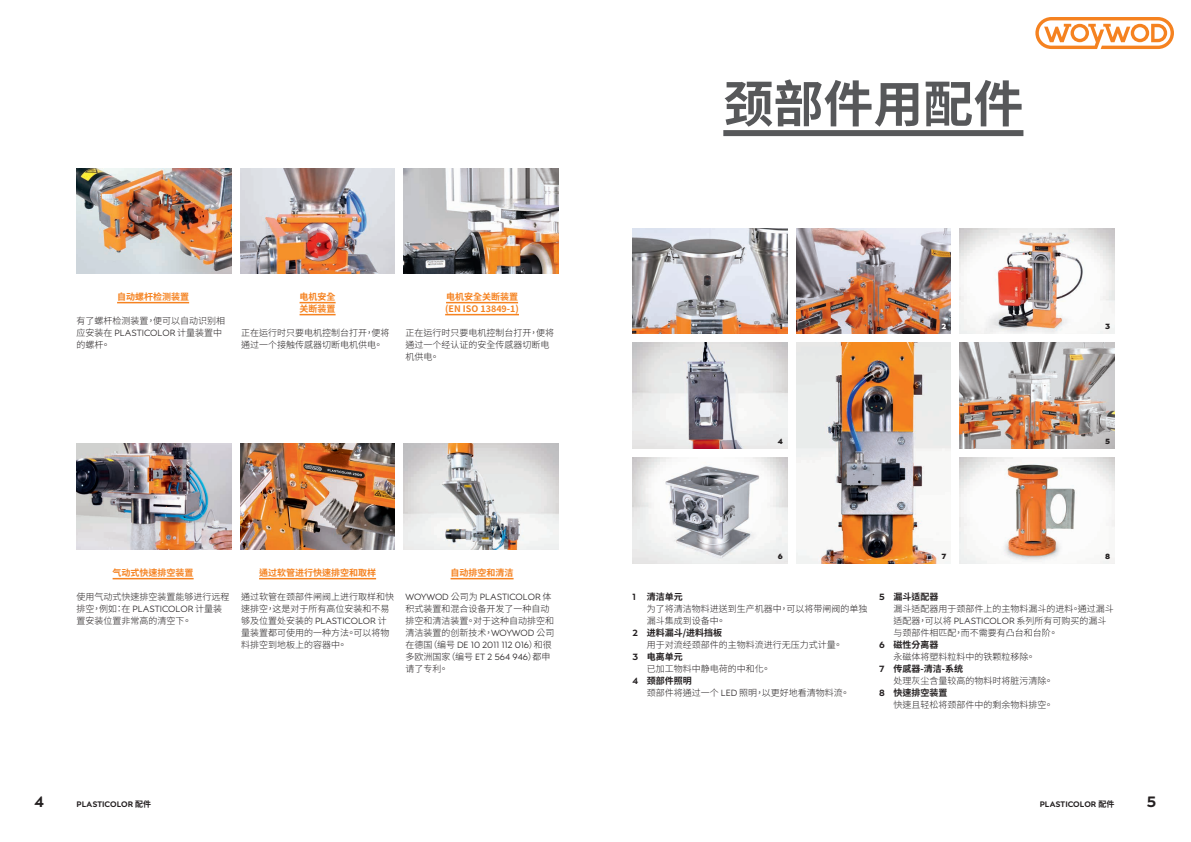
<style>
.page{position:relative;width:1191px;height:842px;background:#fff}
.page>*{position:absolute;margin:0;border:0;box-sizing:border-box;transform-origin:0 0}
.t1{font:700 50px "Source Han Sans TC";color:#57585a}
.t2{font:600 15px "Posterama Text";color:#231f20}
.t3{font:300 9px/12px "Source Han Sans TC";color:#231f20}
.t4{font:300 9px "Posterama Text";color:#231f20}
.t5{font:700 9px/12px "Source Han Sans TC";color:#f58220}
.t6{font:700 9px "Source Han Sans TC";color:#231f20}
.t7{font:600 8px "Posterama Text";color:#231f20}
.t8{font:900 7.5px "Posterama Text";color:#231f20}
.t9{font:900 7.5px "Posterama Text";color:#fff}
.s1{font-family:"Source Han Sans TC"}
.s2{font-family:"Posterama Text"}
.s3{font-family:"Posterama Text";font-weight:600}
.s4{font-family:"Source Han Sans TC";font-weight:700}
</style>
<div class="page">
<svg style="left:1035px;top:17px;width:139px;height:32px"></svg>
<img style="left:77px;top:168px;width:154px;height:106px">
<img style="left:240px;top:168px;width:155px;height:106px">
<img style="left:404px;top:168px;width:154px;height:106px">
<img style="left:77px;top:444px;width:154px;height:105px">
<img style="left:240px;top:444px;width:155px;height:105px">
<img style="left:404px;top:444px;width:154px;height:105px">
<img style="left:632px;top:228px;width:155px;height:106px">
<img style="left:796px;top:228px;width:154px;height:106px">
<img style="left:796px;top:343px;width:154px;height:220px">
<img style="left:959px;top:343px;width:155px;height:105px">
<img style="left:632px;top:457px;width:155px;height:106px">
<img style="left:959px;top:457px;width:155px;height:106px">
<img style="left:632px;top:343px;width:155px;height:105px">
<img style="left:959px;top:228px;width:155px;height:106px">
<hr style="left:113px;top:578px;width:81px;height:1px;background:#f58220">
<hr style="left:259px;top:578px;width:117px;height:1px;background:#f58220">
<hr style="left:450px;top:578px;width:63px;height:1px;background:#f58220">
<hr style="left:117px;top:302px;width:72px;height:1px;background:#f58220">
<hr style="left:299px;top:302px;width:36px;height:1px;background:#f58220">
<hr style="left:299px;top:314px;width:36px;height:1px;background:#f58220">
<hr style="left:446px;top:302px;width:72px;height:1px;background:#f58220">
<hr style="left:445px;top:314px;width:74px;height:1px;background:#f58220">
<div style="left:723px;top:130px;width:300px;height:6px;background:#57585a"></div>
<p class="t5" style="left:117px;top:291px;width:73px">自动螺杆检测装置</p>
<p class="t3" style="left:77px;top:315px;width:150px">有了螺杆检测装置，便可以自动识别相</p>
<p class="t4" style="left:77px;top:327px;width:147px"><span class="s1">应安装在</span> PLASTICOLOR <span class="s1">计量装置中</span></p>
<p class="t3" style="left:77px;top:339px;width:35px">的螺杆。</p>
<p class="t5" style="left:299px;top:291px;width:37px">电机安全关断装置</p>
<p class="t3" style="left:241px;top:327px;width:150px">正在运行时只要电机控制台打开，便将通过一个接触传感器切断电机供电。</p>
<p class="t5" style="left:445px;top:291px;width:75px">电机安全关断装置(EN ISO 13849-1)</p>
<p class="t3" style="left:405px;top:327px;width:150px">正在运行时只要电机控制台打开，便将通过一个经认证的安全传感器切断电机供电。</p>
<p class="t5" style="left:113px;top:567px;width:82px">气动式快速排空装置</p>
<p class="t3" style="left:77px;top:591px;width:154px">使用气动式快速排空装置能够进行远程</p>
<p class="t4" style="left:77px;top:603px;width:147px"><span class="s1">排空，例如：在</span> PLASTICOLOR <span class="s1">计量装</span></p>
<p class="t3" style="left:77px;top:615px;width:116px">置安装位置非常高的清空下。</p>
<p class="t5" style="left:259px;top:567px;width:118px">通过软管进行快速排空和取样</p>
<p class="t3" style="left:241px;top:591px;width:154px">通过软管在颈部件闸阀上进行取样和快速排空，这是对于所有高位安装和不易</p>
<p class="t4" style="left:241px;top:615px;width:147px"><span class="s1">够及位置处安装的</span> PLASTICOLOR <span class="s1">计</span></p>
<p class="t3" style="left:241px;top:627px;width:150px">量装置都可使用的一种方法。可以将物料排空到地板上的容器中。</p>
<p class="t5" style="left:450px;top:567px;width:64px">自动排空和清洁</p>
<p class="t4" style="left:405px;top:591px;width:148px">WOYWOD <span class="s1">公司为</span> PLASTICOLOR <span class="s1">体</span></p>
<p class="t3" style="left:405px;top:603px;width:150px">积式装置和混合设备开发了一种自动排空和清洁装置。对于这种自动排空和清洁装置的创新技术，<span class="s2">WOYWOD</span> 公司</p>
<p class="t4" style="left:405px;top:639px;width:148px"><span class="s1">在德国（编号</span> DE 10 2011 112 016<span class="s1">）和很</span></p>
<p class="t3" style="left:405px;top:651px;width:147px">多欧洲国家（编号 <span class="s2">ET 2 564 946</span>）都申请了专利。</p>
<h1 class="t1" style="left:723px;top:76px;width:301px">颈部件用配件</h1>
<p class="t8" style="left:779px;top:321px;width:5px">1</p>
<p class="t9" style="left:941px;top:321px;width:7px">2</p>
<p class="t8" style="left:1105px;top:321px;width:7px">3</p>
<p class="t8" style="left:778px;top:436px;width:7px">4</p>
<p class="t8" style="left:1105px;top:436px;width:7px">5</p>
<p class="t8" style="left:777px;top:551px;width:7px">6</p>
<p class="t8" style="left:941px;top:551px;width:7px">7</p>
<p class="t8" style="left:1105px;top:551px;width:7px">8</p>
<p class="t6" style="left:632px;top:592px;width:52px"><span class="s3">1</span> 清洁单元</p>
<p class="t3" style="left:647px;top:603px;width:222px">为了将清洁物料进送到生产机器中，可以将带闸阀的单独</p>
<p class="t3" style="left:647px;top:615px;width:80px">漏斗集成到设备中。</p>
<p class="t6" style="left:632px;top:628px;width:91px"><span class="s3">2</span> 进料漏斗/进料挡板</p>
<p class="t3" style="left:647px;top:639px;width:197px">用于对流经颈部件的主物料流进行无压力式计量。</p>
<p class="t6" style="left:632px;top:652px;width:52px"><span class="s3">3</span> 电离单元</p>
<p class="t3" style="left:647px;top:663px;width:125px">已加工物料中静电荷的中和化。</p>
<p class="t6" style="left:632px;top:676px;width:61px"><span class="s3">4</span> 颈部件照明</p>
<p class="t3" style="left:647px;top:687px;width:204px">颈部件将通过一个 <span class="s2">LED</span> 照明，以更好地看清物料流。</p>
<p class="t6" style="left:879px;top:592px;width:61px"><span class="s3">5</span> 漏斗适配器</p>
<p class="t3" style="left:893px;top:603px;width:222px">漏斗适配器用于颈部件上的主物料漏斗的进料。通过漏斗</p>
<p class="t3" style="left:893px;top:615px;width:215px">适配器，可以将 <span class="s2">PLASTICOLOR</span> 系列所有可购买的漏斗</p>
<p class="t3" style="left:893px;top:627px;width:166px">与颈部件相匹配，而不需要有凸台和台阶。</p>
<p class="t6" style="left:879px;top:640px;width:61px"><span class="s3">6</span> 磁性分离器</p>
<p class="t3" style="left:893px;top:651px;width:143px">永磁体将塑料粒料中的铁颗粒移除。</p>
<p class="t6" style="left:879px;top:664px;width:85px"><span class="s3">7</span> 传感器-清洁-系统</p>
<p class="t3" style="left:893px;top:675px;width:161px">处理灰尘含量较高的物料时将脏污清除。</p>
<p class="t6" style="left:879px;top:688px;width:70px"><span class="s3">8</span> 快速排空装置</p>
<p class="t3" style="left:893px;top:699px;width:161px">快速且轻松将颈部件中的剩余物料排空。</p>
<h2 class="t2" style="left:35px;top:792px;width:11px">4</h2>
<h2 class="t2" style="left:1146px;top:792px;width:11px">5</h2>
<p class="t7" style="left:77px;top:799px;width:76px">PLASTICOLOR <span class="s4">配件</span></p>
<p class="t7" style="left:1039px;top:799px;width:76px">PLASTICOLOR <span class="s4">配件</span></p>
</div>
